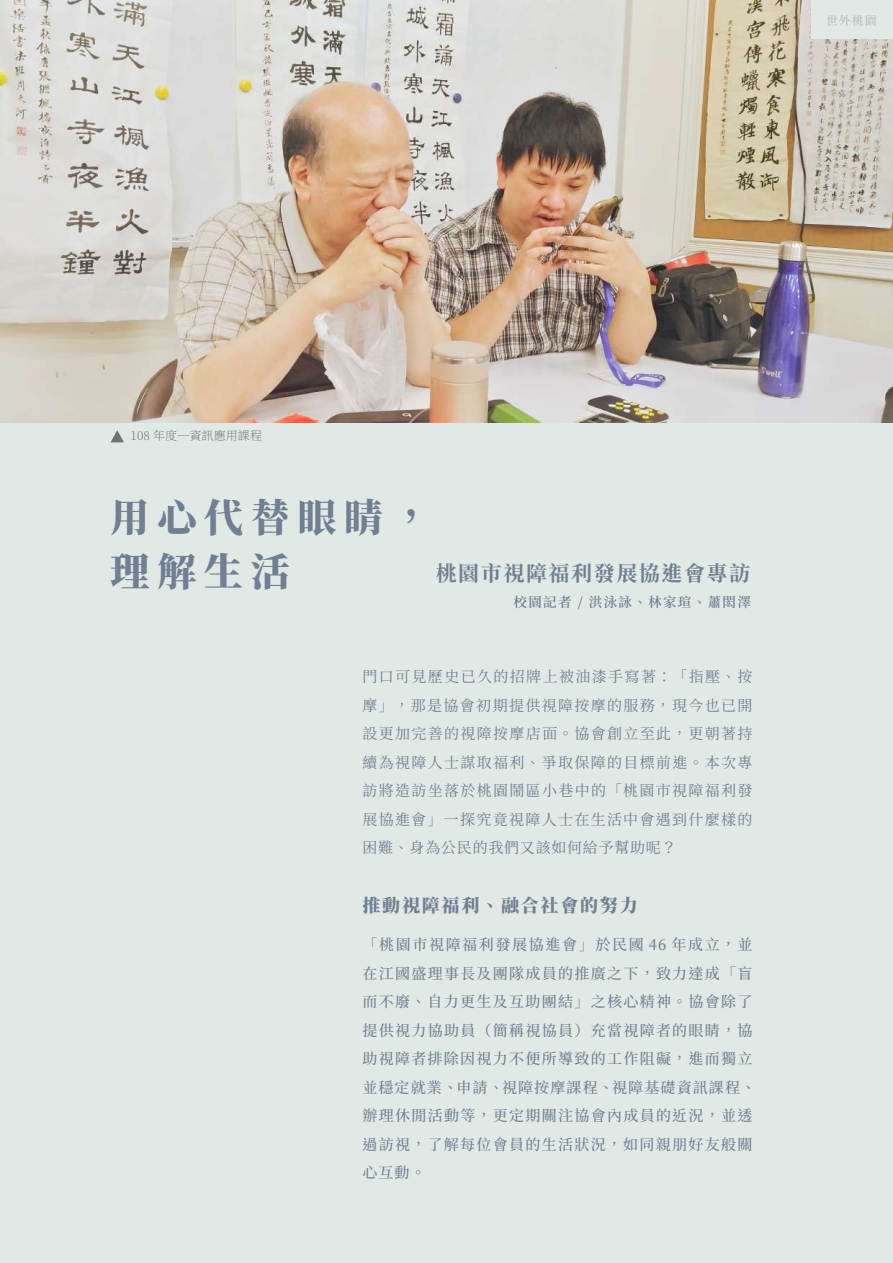
<style>
.page{position:relative;width:893px;height:1263px;background:#fff}
.page>*{position:absolute;margin:0;border:0;box-sizing:border-box;transform-origin:0 0}
.t1{font:900 39px/54px "Noto Serif CJ Ktc";letter-spacing:.2em;color:#707f91}
.t2{font:700 21px "Noto Serif CJ Ktc";letter-spacing:.075em;color:#707f91}
.t3{font:900 18px "Noto Serif CJ Ktc";letter-spacing:.1em;color:#707f91}
.t4{font:500 15px/28.5px "Noto Serif CJ Ktc";letter-spacing:.09em;color:#707f91}
.t5{font:15px/28.5px "Noto Serif CJ Ktc";letter-spacing:.085em;color:#707f91;text-align:justify}
.t6{font:600 13.5px "Noto Serif CJ Ktc";letter-spacing:.1em;color:#707f91}
.t7{font:200 12px "Noto Serif CJ Ktc";letter-spacing:.01em;color:#727171}
.t8{font:500 12px "Noto Serif CJ Ktc";color:#bbbbba}
</style>
<div class="page">
<div style="left:0;top:341px;width:893px;height:922px;background:#e0e9e5"></div>
<img style="left:0;top:0;width:893px;height:423px">
<div style="left:811px;top:0;width:82px;height:38px;background:#e0e9e5"></div>
<svg style="left:111px;top:430px;width:13px;height:12px"></svg>
<p class="t8" style="left:826px;top:14px;width:52px">世外桃園</p>
<p class="t7" style="left:131px;top:429px;width:133px">108 年度—資訊應用課程</p>
<h1 class="t1" style="left:111px;top:492px;width:321px">用心代替眼睛，理解生活</h1>
<h2 class="t2" style="left:436px;top:561px;width:316px">桃園市視障福利發展協進會專訪</h2>
<p class="t6" style="left:513px;top:595px;width:239px">校園記者 / 洪泳詠、林家瑄、蕭閎澤</p>
<p class="t5" style="left:362px;top:663px;width:392px">門口可見歷史已久的招牌上被油漆手寫著：「指壓、按摩」，那是協會初期提供視障按摩的服務，現今也已開設更加完善的視障按摩店面。協會創立至此，更朝著持續為視障人士謀取福利、爭取保障的目標前進。本次專訪將造訪坐落於桃園鬧區小巷中的「桃園市視障福利發展協進會」一探究竟視障人士在生活中會遇到什麼樣的困難、身為公民的我們又該如何給予幫助呢？</p>
<p class="t3" style="left:362px;top:896px;width:277px">推動視障福利、融合社會的努力</p>
<p class="t4" style="left:362px;top:931px;width:395px">「桃園市視障福利發展協進會」於民國 46 年成立，並在江國盛理事長及團隊成員的推廣之下，致力達成「盲而不廢、自力更生及互助團結」之核心精神。協會除了提供視力協助員（簡稱視協員）充當視障者的眼睛，協助視障者排除因視力不便所導致的工作阻礙，進而獨立並穩定就業、申請、視障按摩課程、視障基礎資訊課程、辦理休閒活動等，更定期關注協會內成員的近況，並透過訪視，了解每位會員的生活狀況，如同親朋好友般關心互動。</p>
</div>
